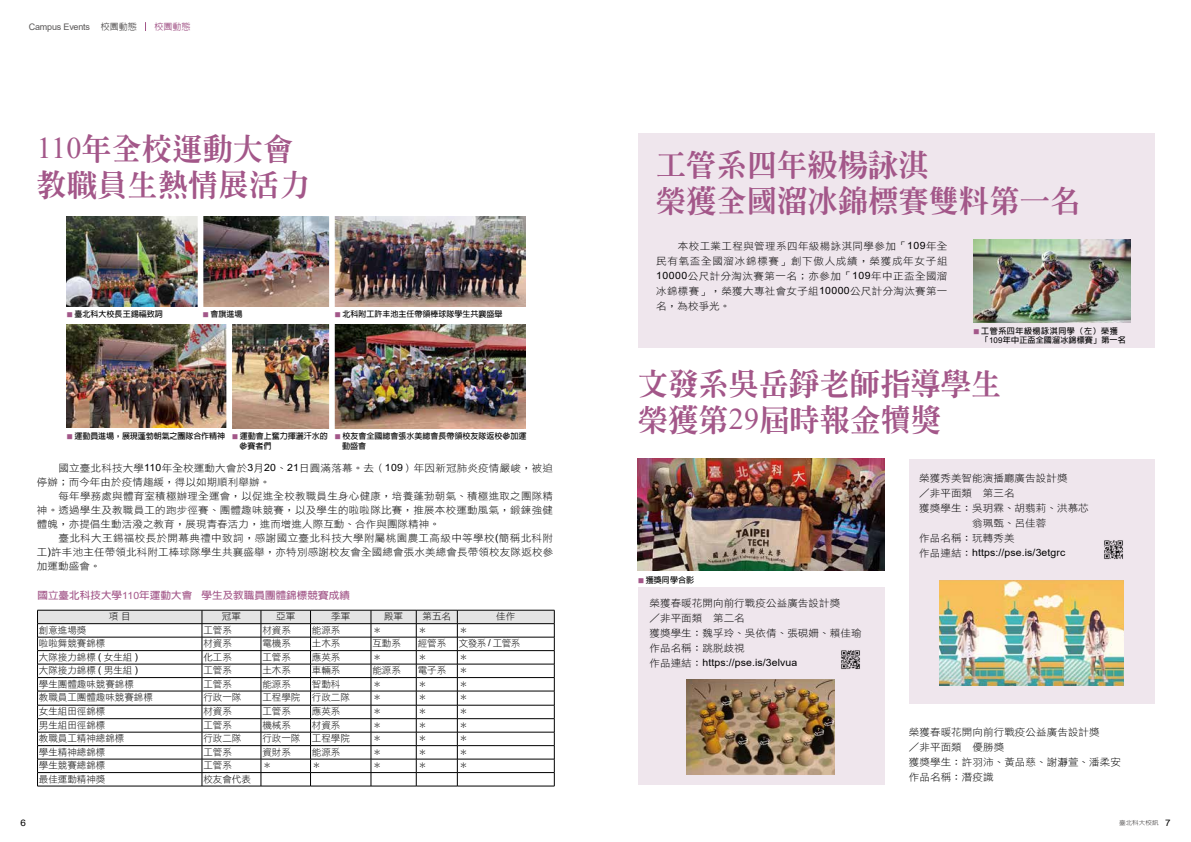
<style>
.page{position:relative;width:1191px;height:842px;background:#fff}
.page>*{position:absolute;margin:0;border:0;box-sizing:border-box;transform-origin:0 0}
.t1{font:800 30px/36px "Inn Ming";letter-spacing:.01em;color:#a35789}
.t2{font:10px/15px "DF Li Hei Lt WIN BF";letter-spacing:.01em;color:#000;scale:1.05 1}
.t3{font:10px "Arial";letter-spacing:.01em;color:#000;scale:1.05 1}
.t4{font:700 10px "Lin Gothic";letter-spacing:.01em;color:#a35789;scale:1.05 1}
.t5{font:9.5px "DF Li Hei Lt WIN BF";color:#000}
.t6{font:9px "Arial";letter-spacing:-.02em;color:#595757}
.t7{font:500 9px "Lin Gothic";color:#a35789}
.t8{font:9px "Arial";color:#000;scale:1.1 1}
.t9{font:700 8px/10px "Lin Gothic";color:#000}
.t10{font:700 8px/9px "Lin Gothic";letter-spacing:.025em;color:#000}
.t11{font:500 6px "Lin Gothic";color:#595757;scale:1.1 1}
.s1{font-family:"Lin Gothic";font-weight:500}
.s2{font-family:"Times New Roman";font-weight:400}
.s3{font-size:6px;color:#a35789}
.s4{font-family:"Arial"}
.s5{font-family:"Arial";font-weight:400}
.s6{font-family:"DF Li Hei Lt WIN BF"}
.s7{font-family:"Microsoft Jheng Hei"}
.s8{font-family:"Arial";font-weight:400;font-size:9px;color:#000}
</style>
<div class="page">
<div style="left:638px;top:587px;width:246px;height:198px;background:#efe6ed"></div>
<div style="left:909px;top:459px;width:245px;height:245px;background:#efe6ed"></div>
<img style="left:638px;top:459px;width:246px;height:112px">
<img style="left:686px;top:679px;width:149px;height:96px">
<img style="left:841px;top:650px;width:19px;height:19px">
<img style="left:1104px;top:540px;width:19px;height:19px">
<img style="left:203px;top:217px;width:322px;height:89px">
<img style="left:67px;top:325px;width:159px;height:102px">
<img style="left:335px;top:325px;width:190px;height:103px">
<img style="left:67px;top:217px;width:131px;height:89px">
<img style="left:232px;top:325px;width:97px;height:103px">
<svg style="left:37px;top:610px;width:518px;height:176px"></svg>
<hr style="left:37px;top:786px;width:165px;height:1px;background:#000">
<hr style="left:202px;top:786px;width:59px;height:1px;background:#000">
<hr style="left:261px;top:786px;width:49px;height:1px;background:#000">
<hr style="left:310px;top:786px;width:61px;height:1px;background:#000">
<hr style="left:371px;top:786px;width:45px;height:1px;background:#000">
<hr style="left:416px;top:786px;width:41px;height:1px;background:#000">
<hr style="left:457px;top:786px;width:97px;height:1px;background:#000">
<div style="left:329px;top:215px;width:6px;height:222px;background:#fff"></div>
<img style="left:939px;top:581px;width:184px;height:104px">
<div style="left:638px;top:133px;width:516px;height:215px;background:#efe6ed"></div>
<img style="left:973px;top:240px;width:157px;height:83px">
<p class="t6" style="left:29px;top:20px;width:109px">Campus Events <span class="s1">校園動態</span></p>
<p class="t7" style="left:154px;top:22px;width:37px">校園動態</p>
<h1 class="t1" style="left:37px;top:130px;width:288px"><span class="s2">110</span>年全校運動大會　教職員生熱情展活力</h1>
<p class="t9" style="left:67px;top:309px;width:97px"><span class="s3">■</span> 臺北科大校長王錫福致詞</p>
<p class="t9" style="left:335px;top:309px;width:169px"><span class="s3">■</span> 北科附工許丰池主任帶領棒球隊學生共襄盛舉</p>
<p class="t9" style="left:203px;top:309px;width:41px"><span class="s3">■</span> 會旗進場</p>
<p class="t9" style="left:239px;top:431px;width:90px;text-indent:-172px"><span class="s3">■</span> 運動員進場，展現蓬勃朝氣之團隊合作精神 <span class="s3">■</span> 運動會上奮力揮灑汗水的參賽者們</p>
<p class="t9" style="left:342px;top:431px;width:186px;text-indent:-7px"><span class="s3">■</span> 校友會全國總會張水美總會長帶領校友隊返校參加運動盛會</p>
<p class="t2" style="left:37px;top:461px;width:493px;line-height:14px;text-indent:22px">國立臺北科技大學<span class="s4">110</span>年全校運動大會於<span class="s4">3</span>月<span class="s4">20</span>、<span class="s4">21</span>日圓滿落幕。去（<span class="s4">109</span>）年因新冠肺炎疫情嚴峻，被迫停辦；而今年由於疫情趨緩，得以如期順利舉辦。</p>
<p class="t2" style="left:37px;top:489px;width:493px;line-height:14px;text-align:justify;text-indent:22px">每年學務處與體育室積極辦理全運會，以促進全校教職員生身心健康，培養蓬勃朝氣、積極進取之團隊精神。透過學生及教職員工的跑步徑賽、團體趣味競賽，以及學生的啦啦隊比賽，推展本校運動風氣，鍛鍊強健體魄，亦提倡生動活潑之教育，展現青春活力，進而增進人際互動、合作與團隊精神。</p>
<p class="t2" style="left:37px;top:531px;width:493px;line-height:14px;text-align:justify;text-indent:22px">臺北科大王錫福校長於開幕典禮中致詞，感謝國立臺北科技大學附屬桃園農工高級中等學校<span class="s4">(</span>簡稱北科附工<span class="s4">)</span>許丰池主任帶領北科附工棒球隊學生共襄盛舉，亦特別感謝校友會全國總會張水美總會長帶領校友隊返校參加運動盛會。</p>
<p class="t4" style="left:37px;top:590px;width:299px">國立臺北科技大學<span class="s5">110</span>年運動大會 學生及教職員團體錦標競賽成績</p>
<p class="t5" style="left:109px;top:612px;width:23px">項目</p>
<p class="t5" style="left:222px;top:612px;width:20px">冠軍</p>
<p class="t5" style="left:276px;top:612px;width:20px">亞軍</p>
<p class="t5" style="left:331px;top:612px;width:20px">季軍</p>
<p class="t5" style="left:384px;top:612px;width:20px">殿軍</p>
<p class="t5" style="left:422px;top:612px;width:30px">第五名</p>
<p class="t5" style="left:496px;top:612px;width:21px">佳作</p>
<p class="t5" style="left:39px;top:625px;width:49px">創意進場獎</p>
<p class="t5" style="left:203px;top:625px;width:30px">工管系</p>
<p class="t5" style="left:262px;top:625px;width:30px">材資系</p>
<p class="t5" style="left:312px;top:625px;width:30px">能源系</p>
<p class="t5" style="left:372px;top:625px;width:11px">＊</p>
<p class="t5" style="left:418px;top:625px;width:11px">＊</p>
<p class="t5" style="left:459px;top:625px;width:11px">＊</p>
<p class="t5" style="left:39px;top:638px;width:68px">啦啦舞競賽錦標</p>
<p class="t5" style="left:203px;top:638px;width:30px">材資系</p>
<p class="t5" style="left:262px;top:638px;width:30px">電機系</p>
<p class="t5" style="left:312px;top:638px;width:30px">土木系</p>
<p class="t5" style="left:372px;top:638px;width:30px">互動系</p>
<p class="t5" style="left:418px;top:638px;width:30px">經管系</p>
<p class="t5" style="left:459px;top:638px;width:63px">文發系 <span class="s4">/</span> 工管系</p>
<p class="t5" style="left:39px;top:652px;width:100px">大隊接力錦標 <span class="s4">(</span> 女生組 <span class="s4">)</span></p>
<p class="t5" style="left:203px;top:652px;width:30px">化工系</p>
<p class="t5" style="left:262px;top:652px;width:30px">工管系</p>
<p class="t5" style="left:312px;top:652px;width:30px">應英系</p>
<p class="t5" style="left:372px;top:652px;width:11px">＊</p>
<p class="t5" style="left:418px;top:652px;width:11px">＊</p>
<p class="t5" style="left:459px;top:652px;width:11px">＊</p>
<p class="t5" style="left:39px;top:665px;width:100px">大隊接力錦標 <span class="s4">(</span> 男生組 <span class="s4">)</span></p>
<p class="t5" style="left:203px;top:665px;width:30px">工管系</p>
<p class="t5" style="left:262px;top:665px;width:30px">土木系</p>
<p class="t5" style="left:312px;top:665px;width:30px">車輛系</p>
<p class="t5" style="left:372px;top:665px;width:30px">能源系</p>
<p class="t5" style="left:418px;top:665px;width:30px">電子系</p>
<p class="t5" style="left:459px;top:665px;width:11px">＊</p>
<p class="t5" style="left:39px;top:679px;width:96px">學生團體趣味競賽錦標</p>
<p class="t5" style="left:203px;top:679px;width:30px">工管系</p>
<p class="t5" style="left:262px;top:679px;width:30px">能源系</p>
<p class="t5" style="left:312px;top:679px;width:30px">智動科</p>
<p class="t5" style="left:372px;top:679px;width:11px">＊</p>
<p class="t5" style="left:418px;top:679px;width:11px">＊</p>
<p class="t5" style="left:459px;top:679px;width:11px">＊</p>
<p class="t5" style="left:39px;top:692px;width:115px">教職員工團體趣味競賽錦標</p>
<p class="t5" style="left:203px;top:692px;width:39px">行政一隊</p>
<p class="t5" style="left:262px;top:692px;width:89px">工程學院 行政二隊</p>
<p class="t5" style="left:372px;top:692px;width:11px">＊</p>
<p class="t5" style="left:418px;top:692px;width:11px">＊</p>
<p class="t5" style="left:459px;top:692px;width:11px">＊</p>
<p class="t5" style="left:39px;top:707px;width:68px">女生組田徑錦標</p>
<p class="t5" style="left:203px;top:707px;width:30px">材資系</p>
<p class="t5" style="left:262px;top:707px;width:30px">工管系</p>
<p class="t5" style="left:312px;top:707px;width:30px">應英系</p>
<p class="t5" style="left:372px;top:707px;width:11px">＊</p>
<p class="t5" style="left:418px;top:707px;width:11px">＊</p>
<p class="t5" style="left:459px;top:707px;width:11px">＊</p>
<p class="t5" style="left:39px;top:720px;width:68px">男生組田徑錦標</p>
<p class="t5" style="left:203px;top:720px;width:30px">工管系</p>
<p class="t5" style="left:262px;top:720px;width:30px">機械系</p>
<p class="t5" style="left:312px;top:720px;width:30px">材資系</p>
<p class="t5" style="left:372px;top:720px;width:11px">＊</p>
<p class="t5" style="left:418px;top:720px;width:11px">＊</p>
<p class="t5" style="left:459px;top:720px;width:11px">＊</p>
<p class="t5" style="left:39px;top:733px;width:87px">教職員工精神總錦標</p>
<p class="t5" style="left:203px;top:733px;width:39px">行政二隊</p>
<p class="t5" style="left:262px;top:733px;width:89px">行政一隊 工程學院</p>
<p class="t5" style="left:372px;top:733px;width:11px">＊</p>
<p class="t5" style="left:418px;top:733px;width:11px">＊</p>
<p class="t5" style="left:459px;top:733px;width:11px">＊</p>
<p class="t5" style="left:39px;top:747px;width:68px">學生精神總錦標</p>
<p class="t5" style="left:203px;top:747px;width:30px">工管系</p>
<p class="t5" style="left:262px;top:747px;width:30px">資財系</p>
<p class="t5" style="left:312px;top:747px;width:30px">能源系</p>
<p class="t5" style="left:372px;top:747px;width:11px">＊</p>
<p class="t5" style="left:418px;top:747px;width:11px">＊</p>
<p class="t5" style="left:459px;top:747px;width:11px">＊</p>
<p class="t5" style="left:39px;top:760px;width:68px">學生競賽總錦標</p>
<p class="t5" style="left:203px;top:760px;width:30px">工管系</p>
<p class="t5" style="left:262px;top:760px;width:11px">＊</p>
<p class="t5" style="left:312px;top:760px;width:11px">＊</p>
<p class="t5" style="left:372px;top:760px;width:11px">＊</p>
<p class="t5" style="left:418px;top:760px;width:11px">＊</p>
<p class="t5" style="left:459px;top:760px;width:11px">＊</p>
<p class="t5" style="left:39px;top:774px;width:68px">最佳運動精神獎</p>
<p class="t5" style="left:203px;top:774px;width:49px">校友會代表</p>
<h1 class="t1" style="left:656px;top:147px;width:425px">工管系四年級楊詠淇<br>榮獲全國溜冰錦標賽雙料第一名</h1>
<p class="t2" style="left:656px;top:238px;width:279px;text-align:justify;text-indent:22px">本校工業工程與管理系四年級楊詠淇同學參加「<span class="s4">109</span>年全民有氧盃全國溜冰錦標賽」創下傲人成績，榮獲成年女子組<span class="s4">10000</span>公尺計分淘汰賽第一名；亦參加「<span class="s4">109</span>年中正盃全國溜冰錦標賽」，榮獲大專社會女子組<span class="s4">10000</span>公尺計分淘汰賽第一名，為校爭光。</p>
<p class="t10" style="left:980px;top:327px;width:146px;text-indent:-7px"><span class="s3">■</span> 工管系四年級楊詠淇同學（左）榮獲「<span class="s5">109</span>年中正盃全國溜冰錦標賽」第一名</p>
<h1 class="t1" style="left:638px;top:366px;width:365px">文發系吳岳錚老師指導學生榮獲第<span class="s2">29</span>屆時報金犢獎</h1>
<p class="t9" style="left:638px;top:575px;width:58px"><span class="s3">■</span> 獲獎同學合影</p>
<p class="t2" style="left:649px;top:596px;width:203px">榮獲春暖花開向前行戰疫公益廣告設計獎<br>／非平面類　第二名<br>獲獎學生：魏孚玲、吳依倩、張硯姍、賴佳瑜作品名稱：跳脫歧視</p>
<p class="t3" style="left:649px;top:656px;width:142px"><span class="s6">作品連結：</span>https://pse.is/3elvua</p>
<p class="t2" style="left:919px;top:471px;width:143px">榮獲秀美智能演播廳廣告設計獎</p>
<p class="t2" style="left:919px;top:486px;width:92px">／非平面類　第三名</p>
<p class="t2" style="left:919px;top:501px;width:163px">獲獎學生：吳玥霖、胡翡莉、洪慕芯</p>
<p class="t2" style="left:972px;top:516px;width:72px">翁珮甄、呂佳蓉</p>
<p class="t2" style="left:919px;top:531px;width:92px">作品名稱：玩轉秀美</p>
<p class="t3" style="left:919px;top:546px;width:141px"><span class="s6">作品連結：</span>https://pse.is/3etgrc</p>
<p class="t2" style="left:909px;top:724px;width:203px">榮獲春暖花開向前行戰疫公益廣告設計獎<br>／非平面類　優勝獎<br>獲獎學生：許羽沛、黃品慈、謝<span class="s7">瀞</span>萱、潘柔安作品名稱：潛疫識</p>
<p class="t8" style="left:20px;top:817px;width:7px">6</p>
<p class="t11" style="left:1119px;top:820px;width:48px">臺北科大校訊 <span class="s8">7</span></p>
</div>
